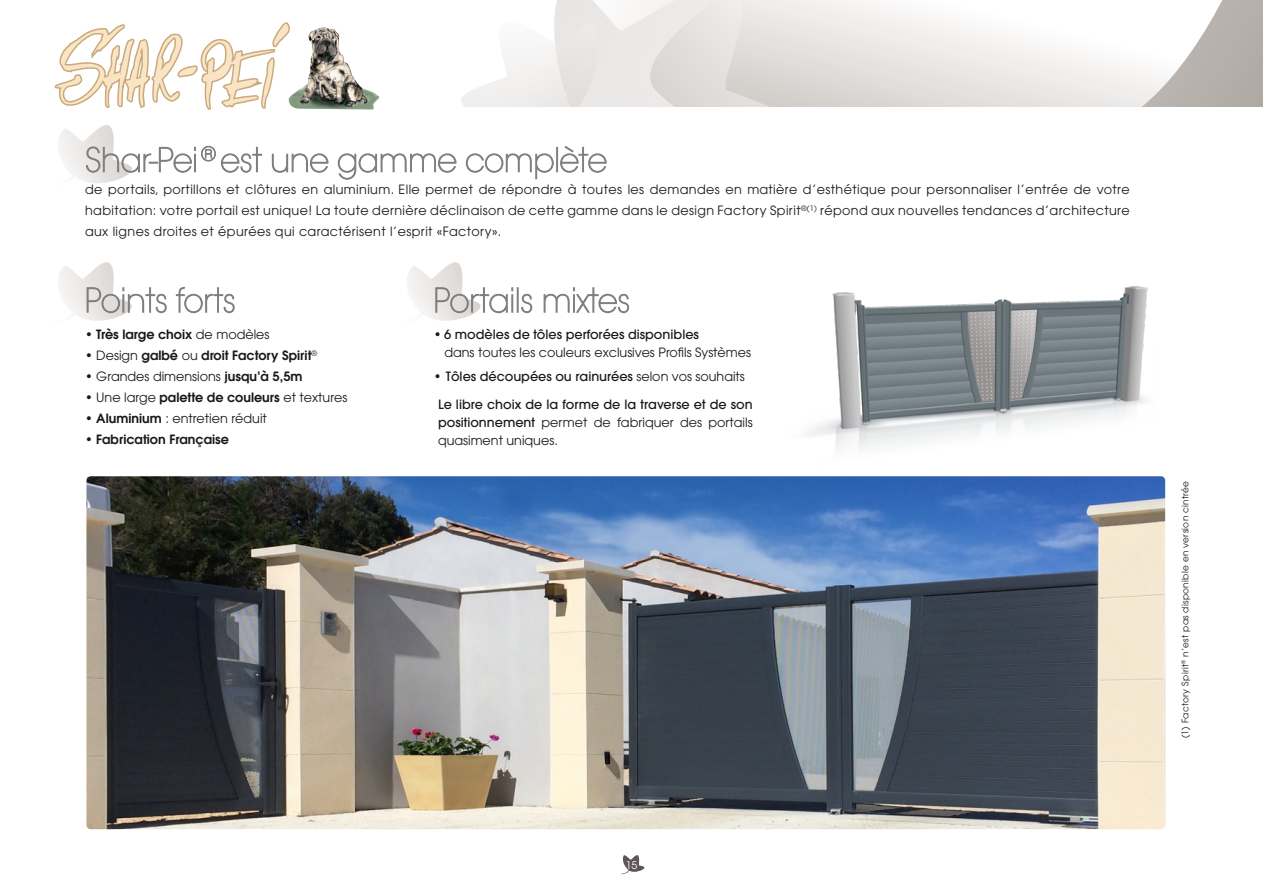
<style>
.page{position:relative;width:1263px;height:893px;background:#fff}
.page>*{position:absolute;margin:0;border:0;box-sizing:border-box;transform-origin:0 0}
.Texte{font:12.75px/21px "Avant Garde";color:#1a171c;text-align:justify}
.Texte-2{font:500 12.75px/18px "Avant Garde";color:#1a171c;text-align:justify}
.Texte-3{font:600 12.75px "Avant Garde";color:#1a171c}
.t1{font:10.5px "Avant Garde";color:#fff}
.t2{font:9px "Avant Garde";letter-spacing:.03em;color:#1a171c}
.s1{font-weight:400}
.s2{font-weight:600}
</style>
<div class="page">
<img style="left:805px;top:286px;width:343px;height:164px">
<img style="left:86px;top:476px;width:1079px;height:353px">
<svg style="left:820px;top:0;width:443px;height:106px"></svg>
<svg style="left:461px;top:0;width:359px;height:106px"></svg>
<svg style="left:621px;top:855px;width:24px;height:19px"></svg>
<img style="left:328px;top:28px;width:52px;height:82px">
<svg style="left:54px;top:22px;width:274px;height:161px"></svg>
<svg style="left:338px;top:154px;width:118px;height:25px"></svg>
<svg style="left:466px;top:146px;width:140px;height:33px"></svg>
<svg style="left:58px;top:262px;width:108px;height:59px"></svg>
<svg style="left:176px;top:287px;width:58px;height:26px"></svg>
<svg style="left:407px;top:262px;width:125px;height:59px"></svg>
<svg style="left:544px;top:288px;width:85px;height:25px"></svg>
<p class="Texte" style="left:85px;top:179px;width:1046px">de portails, portillons et clôtures en aluminium. Elle permet de répondre à toutes les demandes en matière d’esthétique pour personnaliser l’entrée de votre habitation: votre portail est unique! La toute dernière déclinaison de cette gamme dans le design Factory Spirit<sup>®(1)</sup> répond aux nouvelles tendances d’architecture aux lignes droites et épurées qui caractérisent l’esprit «Factory».</p>
<p class="Texte-3" style="left:85px;top:326px;width:186px"><span class="s1">•</span> Très large choix <span class="s1">de modèles</span></p>
<p class="Texte-3" style="left:85px;top:347px;width:234px"><span class="s1">• Design</span> galbé <span class="s1">ou</span> droit Factory Spirit<sup>®</sup></p>
<p class="Texte" style="left:85px;top:366px;width:219px">• Grandes dimensions <span class="s2">jusqu’à 5,5m</span></p>
<p class="Texte" style="left:85px;top:387px;width:264px">• Une large <span class="s2">palette de couleurs</span> et textures</p>
<p class="Texte" style="left:85px;top:408px;width:183px">• <span class="s2">Aluminium</span> : entretien réduit</p>
<p class="Texte-3" style="left:85px;top:431px;width:145px"><span class="s1">•</span> Fabrication Française</p>
<p class="Texte-2" style="left:434px;top:325px;width:267px"><span class="s1">•</span> 6 modèles de tôles perforées disponibles</p>
<p class="Texte" style="left:444px;top:342px;width:308px">dans toutes les couleurs exclusives Profils Systèmes</p>
<p class="Texte-2" style="left:434px;top:367px;width:313px"><span class="s1">•</span> Tôles découpées ou rainurées <span class="s1">selon vos souhaits</span></p>
<p class="Texte-2" style="left:438px;top:395px;width:316px">Le libre choix de la forme de la traverse et de son positionnement <span class="s1">permet de fabriquer des portails quasiment uniques.</span></p>
<p class="t1" style="left:626px;top:859px;width:13px">15</p>
<p class="t2" style="left:1180px;top:738px;width:259px;rotate:-90deg">(1) Factory Spirit<sup>®</sup> n’est pas disponible en version cintrée</p>
</div>
